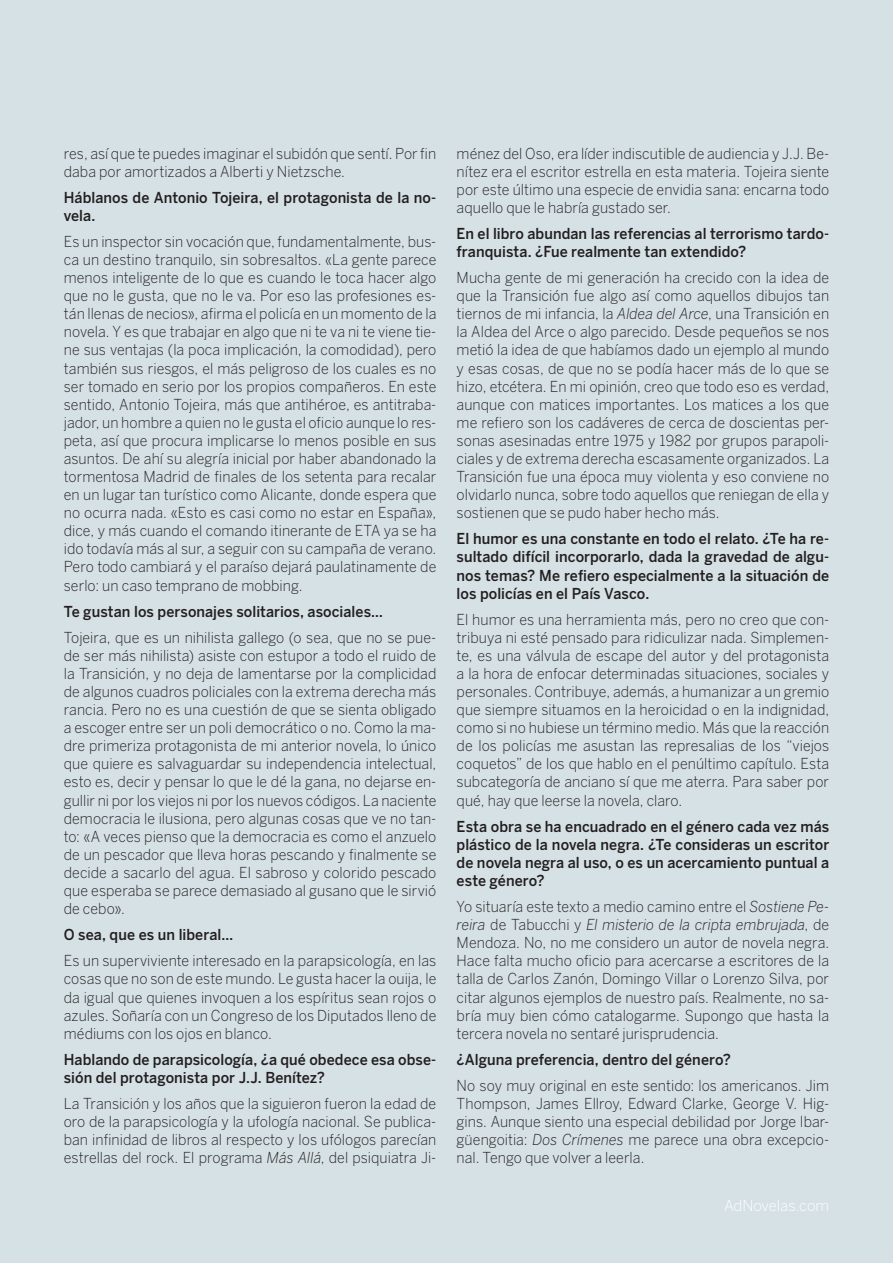
<style>
.page{position:relative;width:893px;height:1263px;background:#d6e1e5}
.page>*{position:absolute;margin:0;border:0;box-sizing:border-box;transform-origin:0 0}
.respuesta{font:300 15px/18.1px "Benton Sans";letter-spacing:.005em;color:#231f20;text-align:justify;scale:.95 1}
.respuesta-2{font:500 15px/18.1px "Benton Sans";letter-spacing:.005em;color:#231f20;scale:.95 1}
.t1{font:300 15px "Benton Sans";color:#fff}
.s1{font-style:italic}
</style>
<div class="page">
<p class="respuesta" style="left:64px;top:144px;width:394px">res, así que te puedes imaginar el subidón que sentí. Por fin daba por amortizados a Alberti y Nietzsche.</p>
<p class="respuesta-2" style="left:64px;top:188px;width:394px">Háblanos de Antonio Tojeira, el protagonista de la no&shy;vela.</p>
<p class="respuesta" style="left:64px;top:232px;width:394px">Es un inspector sin vocación que, fundamentalmente, bus&shy;ca un destino tranquilo, sin sobresaltos. «La gente parece menos inteligente de lo que es cuando le toca hacer algo que no le gusta, que no le va. Por eso las profesiones es&shy;tán llenas de necios», afirma el policía en un momento de la novela. Y es que trabajar en algo que ni te va ni te viene tie&shy;ne sus ventajas (la poca implicación, la comodidad), pero también sus riesgos, el más peligroso de los cuales es no ser tomado en serio por los propios compañeros. En este sentido, Antonio Tojeira, más que antihéroe, es antitraba&shy;jador, un hombre a quien no le gusta el oficio aunque lo res&shy;peta, así que procura implicarse lo menos posible en sus asuntos. De ahí su alegría inicial por haber abandonado la tormentosa Madrid de finales de los setenta para recalar en un lugar tan turístico como Alicante, donde espera que no ocurra nada. «Esto es casi como no estar en España», dice, y más cuando el comando itinerante de ETA ya se ha ido todavía más al sur, a seguir con su campaña de verano.<br>Pero todo cambiará y el paraíso dejará paulatinamente de serlo: un caso temprano de mobbing.</p>
<p class="respuesta-2" style="left:64px;top:602px;width:338px">Te gustan los personajes solitarios, asociales…</p>
<p class="respuesta" style="left:64px;top:628px;width:394px">Tojeira, que es un nihilista gallego (o sea, que no se pue&shy;de ser más nihilista) asiste con estupor a todo el ruido de la Transición, y no deja de lamentarse por la complicidad de algunos cuadros policiales con la extrema derecha más rancia. Pero no es una cuestión de que se sienta obligado a escoger entre ser un poli democrático o no. Como la ma&shy;dre primeriza protagonista de mi anterior novela, lo único que quiere es salvaguardar su independencia intelectual, esto es, decir y pensar lo que le dé la gana, no dejarse en&shy;gullir ni por los viejos ni por los nuevos códigos. La naciente democracia le ilusiona, pero algunas cosas que ve no tan&shy;to: «A veces pienso que la democracia es como el anzuelo de un pescador que lleva horas pescando y finalmente se decide a sacarlo del agua. El sabroso y colorido pescado que esperaba se parece demasiado al gusano que le sirvió de cebo».</p>
<p class="respuesta-2" style="left:64px;top:925px;width:180px">O sea, que es un liberal…</p>
<p class="respuesta" style="left:64px;top:952px;width:394px">Es un superviviente interesado en la parapsicología, en las cosas que no son de este mundo. Le gusta hacer la ouija, le da igual que quienes invoquen a los espíritus sean rojos o azules. Soñaría con un Congreso de los Diputados lleno de médiums con los ojos en blanco.</p>
<p class="respuesta-2" style="left:64px;top:1050px;width:394px">Hablando de parapsicología, ¿a qué obedece esa obse&shy;sión del protagonista por J.J. Benítez?</p>
<p class="respuesta" style="left:64px;top:1094px;width:394px">La Transición y los años que la siguieron fueron la edad de oro de la parapsicología y la ufología nacional. Se publica&shy;ban infinidad de libros al respecto y los ufólogos parecían estrellas del rock. El programa <span class="s1">Más Allá</span>, del psiquiatra Ji-</p>
<p class="respuesta" style="left:457px;top:144px;width:394px">ménez del Oso, era líder indiscutible de audiencia y J.J. Be&shy;nítez era el escritor estrella en esta materia. Tojeira siente por este último una especie de envidia sana: encarna todo aquello que le habría gustado ser.</p>
<p class="respuesta-2" style="left:457px;top:224px;width:394px">En el libro abundan las referencias al terrorismo tardo&shy;franquista. ¿Fue realmente tan extendido?</p>
<p class="respuesta" style="left:457px;top:269px;width:394px">Mucha gente de mi generación ha crecido con la idea de que la Transición fue algo así como aquellos dibujos tan tiernos de mi infancia, la <span class="s1">Aldea del Arce</span>, una Transición en la Aldea del Arce o algo parecido. Desde pequeños se nos metió la idea de que habíamos dado un ejemplo al mundo y esas cosas, de que no se podía hacer más de lo que se hizo, etcétera. En mi opinión, creo que todo eso es verdad, aunque con matices importantes. Los matices a los que me refiero son los cadáveres de cerca de doscientas per&shy;sonas asesinadas entre 1975 y 1982 por grupos parapoli&shy;ciales y de extrema derecha escasamente organizados. La Transición fue una época muy violenta y eso conviene no olvidarlo nunca, sobre todo aquellos que reniegan de ella y sostienen que se pudo haber hecho más.</p>
<p class="respuesta-2" style="left:457px;top:530px;width:394px;text-align:justify">El humor es una constante en todo el relato. ¿Te ha re&shy;sultado difícil incorporarlo, dada la gravedad de algu&shy;nos temas? Me refiero especialmente a la situación de los policías en el País Vasco.</p>
<p class="respuesta" style="left:457px;top:610px;width:394px">El humor es una herramienta más, pero no creo que con&shy;tribuya ni esté pensado para ridiculizar nada. Simplemen&shy;te, es una válvula de escape del autor y del protagonista a la hora de enfocar determinadas situaciones, sociales y personales. Contribuye, además, a humanizar a un gremio que siempre situamos en la heroicidad o en la indignidad, como si no hubiese un término medio. Más que la reacción de los policías me asustan las represalias de los “viejos coquetos” de los que hablo en el penúltimo capítulo. Esta subcategoría de anciano sí que me aterra. Para saber por qué, hay que leerse la novela, claro.</p>
<p class="respuesta-2" style="left:457px;top:817px;width:394px;text-align:justify">Esta obra se ha encuadrado en el género cada vez más plástico de la novela negra. ¿Te consideras un escritor de novela negra al uso, o es un acercamiento puntual a este género?</p>
<p class="respuesta" style="left:457px;top:897px;width:394px">Yo situaría este texto a medio camino entre el <span class="s1">Sostiene Pe&shy;reira</span> de Tabucchi y <span class="s1">El misterio de la cripta embrujada</span>, de Mendoza. No, no me considero un autor de novela negra.<br>Hace falta mucho oficio para acercarse a escritores de la talla de Carlos Zanón, Domingo Villar o Lorenzo Silva, por citar algunos ejemplos de nuestro país. Realmente, no sa&shy;bría muy bien cómo catalogarme. Supongo que hasta la tercera novela no sentaré jurisprudencia.</p>
<p class="respuesta-2" style="left:457px;top:1050px;width:290px">¿Alguna preferencia, dentro del género?</p>
<p class="respuesta" style="left:457px;top:1076px;width:394px">No soy muy original en este sentido: los americanos. Jim Thompson, James Ellroy, Edward Clarke, George V. Hig&shy;gins. Aunque siento una especial debilidad por Jorge Ibar&shy;güengoitia: <span class="s1">Dos Crímenes</span> me parece una obra excepcio&shy;nal. Tengo que volver a leerla.</p>
<p class="t1" style="left:724px;top:1197px;width:107px">AdNovelas.com</p>
</div>
